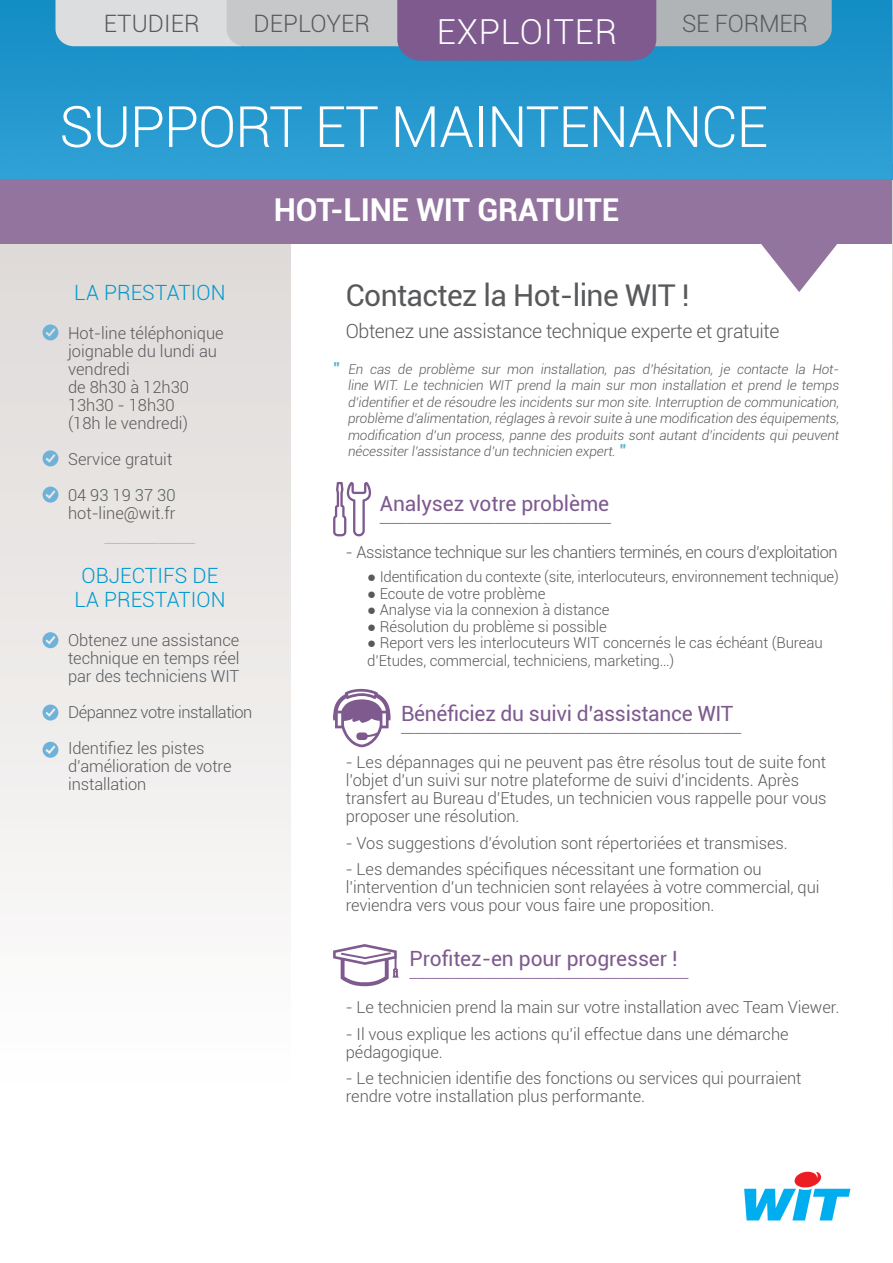
<style>
.page{position:relative;width:893px;height:1263px;background:#fff}
.page>*{position:absolute;margin:0;border:0;box-sizing:border-box;transform-origin:0 0}
.t1{font:300 57px "Roboto";letter-spacing:-.02em;color:#fff}
.t2{font:300 34.5px "Roboto";letter-spacing:.025em;color:#fff}
.t3{font:700 31.5px "Roboto";letter-spacing:-.01em;color:#fff}
.t4{font:30px "Roboto";letter-spacing:-.02em;color:#58595b}
.t5{font:300 24px "Roboto";letter-spacing:.005em;color:#58595b}
.t6{font:21px "Roboto";letter-spacing:-.005em;color:#7e5a8f}
.t7{font:300 21px/24px "Roboto";color:#0099ce;text-align:center}
.t8{font:300 21px "Roboto";color:#bcbec0}
.t9{font:300 19.5px "Roboto";letter-spacing:-.02em;color:#58595b}
.t10{font:300 16.5px/18px "Roboto";letter-spacing:-.005em;color:#58595b}
.t11{font:300 16.5px "Roboto";color:#7e5a8f}
.t12{font:300 16.5px/36px "Roboto";letter-spacing:-.03em;color:#58595b}
.t13{font:300 15px/18px "Roboto";letter-spacing:-.005em;color:#58595b}
.t14{font:italic 300 13.5px/16.5px "Roboto";letter-spacing:-.005em;color:#58595b;text-align:justify}
.s1{font-weight:900;font-style:normal;font-size:16.5px;color:#5cb3cf}
.s2{font-family:"Arial";font-weight:400}
</style>
<div class="page">
<div style="left:0;top:180px;width:291px;height:928px;background:linear-gradient(to bottom,#dbd6d4,#fff)"></div>
<svg style="left:759px;top:243px;width:80px;height:49px"></svg>
<div style="left:0;top:163px;width:893px;height:80px;background:#92749f"></div>
<img style="left:0;top:0;width:893px;height:180px">
<svg style="left:55px;top:0;width:777px;height:61px;background:#919ab6"></svg>
<svg style="left:43px;top:324px;width:15px;height:16px"></svg>
<svg style="left:43px;top:450px;width:15px;height:16px"></svg>
<svg style="left:43px;top:487px;width:15px;height:16px"></svg>
<svg style="left:43px;top:632px;width:15px;height:16px"></svg>
<svg style="left:43px;top:742px;width:15px;height:16px"></svg>
<svg style="left:43px;top:704px;width:15px;height:16px"></svg>
<svg style="left:333px;top:482px;width:38px;height:54px"></svg>
<svg style="left:333px;top:689px;width:58px;height:58px"></svg>
<svg style="left:333px;top:944px;width:66px;height:42px"></svg>
<svg style="left:744px;top:1171px;width:106px;height:49px"></svg>
<svg style="left:892px;top:180px;width:1px;height:714px"></svg>
<h3 class="t5" style="left:104px;top:7px;width:97px">ETUDIER</h3>
<h3 class="t5" style="left:253px;top:7px;width:118px">DEPLOYER</h3>
<h3 class="t5" style="left:682px;top:7px;width:128px">SE FORMER</h3>
<h2 class="t2" style="left:437px;top:8px;width:182px">EXPLOITER</h2>
<h1 class="t1" style="left:60px;top:87px;width:710px">SUPPORT ET MAINTENANCE</h1>
<p class="t7" style="left:74px;top:279px;width:153px">LA PRESTATION</p>
<p class="t10" style="left:68px;top:323px;width:157px">Hot-line téléphonique joignable du lundi au vendredi<br>de 8h30 à 12h30<br>13h30 - 18h30<br>(18h le vendredi)</p>
<p class="t10" style="left:68px;top:440px;width:109px;line-height:36px">Service gratuit<br>04 93 19 37 30</p>
<p class="t10" style="left:68px;top:503px;width:109px">hot-line@wit.fr</p>
<p class="t8" style="left:105px;top:521px;width:92px">__________</p>
<p class="t7" style="left:74px;top:563px;width:153px">OBJECTIFS DE<br>LA PRESTATION</p>
<p class="t10" style="left:68px;top:631px;width:173px;text-align:justify">Obtenez une assistance technique en temps réel par des techniciens WIT</p>
<p class="t12" style="left:68px;top:694px;width:186px">Dépannez votre installation<br>Identifiez les pistes</p>
<p class="t10" style="left:68px;top:757px;width:165px">d’amélioration de votre installation</p>
<h3 class="t3" style="left:274px;top:188px;width:347px">HOT-LINE WIT GRATUITE</h3>
<h3 class="t4" style="left:346px;top:275px;width:345px">Contactez la Hot-line WIT !</h3>
<p class="t9" style="left:346px;top:318px;width:435px">Obtenez une assistance technique experte et gratuite</p>
<p class="t14" style="left:348px;top:360px;width:493px;text-indent:-15px"><span class="s1">"</span> En cas de problème sur mon installation, pas d’hésitation, je contacte la Hot&shy;line WIT. Le technicien WIT prend la main sur mon installation et prend le temps d’identifier et de résoudre les incidents sur mon site. Interruption de communication, problème d’alimentation, réglages à revoir suite à une modification des équipements, modification d’un process, panne des produits sont autant d’incidents qui peuvent nécessiter l’assistance d’un technicien expert. <span class="s1">"</span></p>
<p class="t6" style="left:380px;top:489px;width:231px">Analysez votre problème</p>
<p class="t11" style="left:380px;top:505px;width:233px">__________________________________</p>
<p class="t12" style="left:346px;top:534px;width:493px">- Assistance technique sur les chantiers terminés, en cours d’exploitation</p>
<p class="t13" style="left:367px;top:567px;width:473px"><span class="s2">●</span> Identification du contexte (site, interlocuteurs, environnement technique)</p>
<p class="t13" style="left:367px;top:584px;width:180px"><span class="s2">●</span> Ecoute de votre problème</p>
<p class="t13" style="left:367px;top:600px;width:244px"><span class="s2">●</span> Analyse via la connexion à distance</p>
<p class="t13" style="left:367px;top:617px;width:241px"><span class="s2">●</span> Résolution du problème si possible</p>
<p class="t13" style="left:367px;top:633px;width:457px"><span class="s2">●</span> Report vers les interlocuteurs WIT concernés le cas échéant (Bureau d’Etudes, commercial, techniciens, marketing…)</p>
<p class="t6" style="left:401px;top:699px;width:334px">Bénéficiez du suivi d’assistance WIT</p>
<p class="t11" style="left:401px;top:715px;width:342px">__________________________________________________</p>
<p class="t10" style="left:346px;top:753px;width:482px">- Les dépannages qui ne peuvent pas être résolus tout de suite font l’objet d’un suivi sur notre plateforme de suivi d’incidents. Après transfert au Bureau d’Etudes, un technicien vous rappelle pour vous proposer une résolution.</p>
<p class="t10" style="left:346px;top:833px;width:444px">- Vos suggestions d’évolution sont répertoriées et transmises.</p>
<p class="t10" style="left:346px;top:860px;width:475px">- Les demandes spécifiques nécessitant une formation ou l’intervention d’un technicien sont relayées à votre commercial, qui reviendra vers vous pour vous faire une proposition.</p>
<p class="t6" style="left:410px;top:944px;width:270px">Profitez-en pour progresser !</p>
<p class="t11" style="left:410px;top:960px;width:281px">_________________________________________</p>
<p class="t10" style="left:346px;top:998px;width:495px">- Le technicien prend la main sur votre installation avec Team Viewer.</p>
<p class="t10" style="left:346px;top:1024px;width:444px">- Il vous explique les actions qu’il effectue dans une démarche pédagogique.</p>
<p class="t10" style="left:346px;top:1069px;width:457px">- Le technicien identifie des fonctions ou services qui pourraient rendre votre installation plus performante.</p>
</div>
